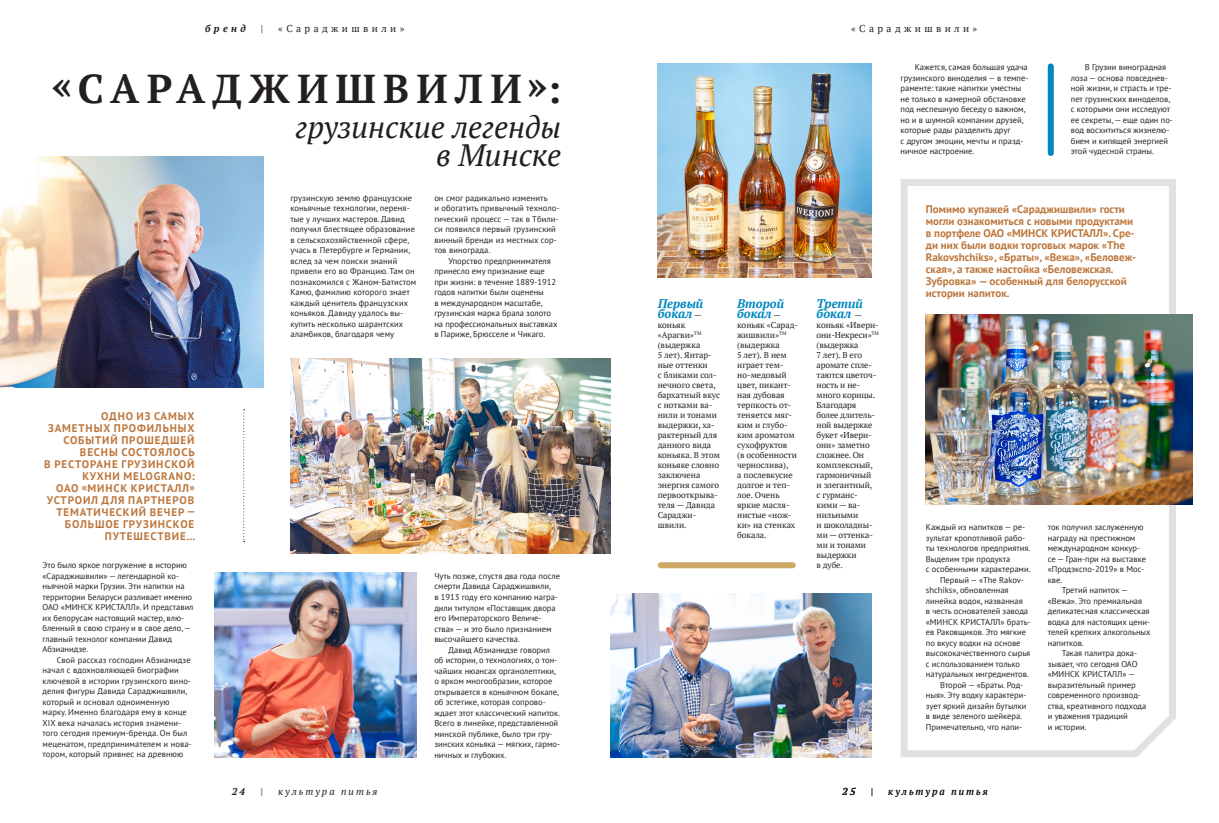
<style>
.page{position:relative;width:1219px;height:823px;background:#fff}
.page>*{position:absolute;margin:0;border:0;box-sizing:border-box;transform-origin:0 0}
.t1{font:700 40.2px "PT Serif";letter-spacing:.18em;color:#231f20}
.t2{font:italic 30.8px/28.7px "PT Serif";color:#231f20;text-align:right}
.t3{font:italic 700 12.5px/10px "PT Serif";color:#0087be}
.t4{font:700 11px/12px "PT Sans";color:#bd773d}
.t5{font:700 11px/12px "PT Sans";letter-spacing:.08em;color:#bd773d;text-align:right}
.t6{font:10px "PT Serif";letter-spacing:.34em;color:#231f20}
.t7{font:italic 10px "PT Serif";letter-spacing:.2em;color:#231f20}
.t8{font:italic 700 10px "PT Serif";letter-spacing:.34em;color:#231f20}
.t9{font:8.5px/10.5px "PT Sans";color:#231f20}
.t10{font:8.5px/10px "PT Serif";color:#231f20}
.s1{font-weight:400;font-style:normal;font-size:8.5px;color:#231f20}
</style>
<div class="page">
<svg style="left:243px;top:409px;width:2px;height:132px"></svg>
<img style="left:658px;top:63px;width:214px;height:215px">
<div style="left:661px;top:562px;width:132px;height:6px;background:#cfa766"></div>
<div style="left:1048px;top:66px;width:6px;height:87px;background:#0087be"></div>
<img style="left:0;top:156px;width:264px;height:231px">
<svg style="left:900px;top:179px;width:279px;height:578px"></svg>
<img style="left:926px;top:314px;width:266px;height:190px">
<img style="left:290px;top:358px;width:320px;height:195px">
<img style="left:214px;top:572px;width:202px;height:184px">
<img style="left:610px;top:593px;width:262px;height:163px">
<p class="t8" style="left:205px;top:22px;width:42px">бренд</p>
<p class="t6" style="left:261px;top:22px;width:4px">|</p>
<p class="t6" style="left:278px;top:22px;width:128px">«Сараджишвили»</p>
<p class="t6" style="left:851px;top:22px;width:128px">«Сараджишвили»</p>
<h1 class="t1" style="left:52px;top:62px;width:511px">«САРАДЖИШВИЛИ»:</h1>
<h2 class="t2" style="left:296px;top:112px;width:267px">грузинские легенды в Минске</h2>
<p class="t5" style="left:44px;top:410px;width:153px">ОДНО ИЗ САМЫХ<br>ЗАМЕТНЫХ ПРОФИЛЬНЫХ<br>СОБЫТИЙ ПРОШЕДШЕЙ<br>ВЕСНЫ СОСТОЯЛОСЬ<br>В РЕСТОРАНЕ ГРУЗИНСКОЙ<br>КУХНИ MELOGRANO:<br>ОАО «МИНСК КРИСТАЛЛ»<br>УСТРОИЛ ДЛЯ ПАРТНЕРОВ<br>ТЕМАТИЧЕСКИЙ ВЕЧЕР —<br>БОЛЬШОЕ ГРУЗИНСКОЕ<br>ПУТЕШЕСТВИЕ…</p>
<p class="t9" style="left:43px;top:559px;width:153px">Это было яркое погружение в историю «Сараджишвили» — легендарной ко&shy;ньячной марки Грузии. Эти напитки на территории Беларуси разливает именно ОАО «МИНСК КРИСТАЛЛ». И представил их белорусам настоящий мастер, влю&shy;бленный в свою страну и в свое дело, — главный технолог компании Давид Абзианидзе.</p>
<p class="t9" style="left:43px;top:653px;width:151px;text-indent:14px">Свой рассказ господин Абзианидзе начал с вдохновляющей биографии ключевой в истории грузинского вино&shy;делия фигуры Давида Сараджишвили, который и основал одноименную марку. Именно благодаря ему в конце XIX века началась история знамени&shy;того сегодня премиум-бренда. Он был меценатом, предпринимателем и нова&shy;тором, который привнес на древнюю</p>
<p class="t9" style="left:290px;top:192px;width:127px">грузинскую землю французские коньячные технологии, переня&shy;тые у лучших мастеров. Давид получил блестящее образование в сельскохозяйственной сфере, учась в Петербурге и Германии, вслед за чем поиски знаний привели его во Францию. Там он познакомился с Жаном-Батистом<br>Камю, фамилию которого знает каждый ценитель французских коньяков. Давиду удалось вы&shy;купить несколько шарантских аламбиков, благодаря чему</p>
<p class="t9" style="left:434px;top:192px;width:127px">он смог радикально изменить<br>и обогатить привычный техноло&shy;гический процесс — так в Тбили&shy;си появился первый грузинский винный бренди из местных сор&shy;тов винограда.</p>
<p class="t9" style="left:434px;top:255px;width:125px;text-indent:14px">Упорство предпринимателя принесло ему признание еще при жизни: в течение 1889-1912 годов напитки были оценены<br>в международном масштабе, грузинская марка брала золото на профессиональных выставках в Париже, Брюсселе и Чикаго.</p>
<p class="t8" style="left:232px;top:784px;width:15px">24</p>
<p class="t7" style="left:260px;top:784px;width:4px">|</p>
<p class="t7" style="left:278px;top:784px;width:101px">культура питья</p>
<p class="t9" style="left:434px;top:570px;width:127px">Чуть позже, спустя два года после смерти Давида Сараджишвили,<br>в 1913 году его компанию награ&shy;дили титулом «Поставщик двора его Императорского Величе&shy;ства» — и это было признанием высочайшего качества.</p>
<p class="t9" style="left:434px;top:643px;width:127px;text-indent:14px">Давид Абзианидзе говорил об истории, о технологиях, о тон&shy;чайших нюансах органолептики, о ярком многообразии, которое открывается в коньячном бокале, об эстетике, которая сопрово&shy;ждает этот классический напиток.<br>Всего в линейке, представленной минской публике, было три гру&shy;зинских коньяка — мягких, гармо&shy;ничных и глубоких.</p>
<h3 class="t3" style="left:658px;top:298px;width:47px">Первый бокал <span class="s1">—</span></h3>
<p class="t10" style="left:658px;top:319px;width:64px">коньяк «Арагви»<sup>ТМ </sup>(выдержка<br>5 лет). Янтар&shy;ные оттенки<br>с бликами сол&shy;нечного света, бархатный вкус с нотками ва&shy;нили и тонами выдержки, ха&shy;рактерный для данного вида коньяка. В этом коньяке словно заключена энергия самого первооткрыва&shy;теля — Давида<br>Сараджи&shy;швили.</p>
<h3 class="t3" style="left:737px;top:298px;width:48px">Второй бокал <span class="s1">—</span></h3>
<p class="t10" style="left:737px;top:319px;width:63px">коньяк «Сарад&shy;жишвили»<sup>ТМ </sup>(выдержка<br>5 лет). В нем играет тем&shy;но-медовый цвет, пикант&shy;ная дубовая терпкость от&shy;теняется мяг&shy;ким и глубо&shy;ким ароматом сухофруктов<br>(в особенности чернослива),<br>а послевкусие долгое и теп&shy;лое. Очень яркие масля&shy;нистые «нож&shy;ки» на стенках бокала.</p>
<h3 class="t3" style="left:817px;top:298px;width:48px">Третий бокал <span class="s1">—</span></h3>
<p class="t10" style="left:817px;top:319px;width:64px">коньяк «Ивери&shy;они-Некреси»<sup>ТМ </sup>(выдержка<br>7 лет). В его аромате спле&shy;таются цветоч&shy;ность и не&shy;много корицы.<br>Благодаря более длитель&shy;ной выдержке букет «Ивери&shy;они» заметно сложнее. Он комплексный, гармоничный<br>и элегантный,<br>с гурманс&shy;кими — ва&shy;нильными<br>и шоколадны&shy;ми — оттенка&shy;ми и тонами выдержки<br>в дубе.</p>
<p class="t9" style="left:901px;top:62px;width:129px;text-indent:14px">Кажется, самая большая удача грузинского виноделия — в темпе&shy;раменте: такие напитки уместны не только в камерной обстановке под неспешную беседу о важном, но и в шумной компании друзей, которые рады разделить друг<br>с другом эмоции, мечты и празд&shy;ничное настроение.</p>
<p class="t9" style="left:1071px;top:61px;width:104px;text-indent:14px">В Грузии виноградная лоза — основа повседнев&shy;ной жизни, и страсть и тре&shy;пет грузинских виноделов, с которыми они исследуют ее секреты, — еще один по&shy;вод восхититься жизнелю&shy;бием и кипящей энергией этой чудесной страны.</p>
<p class="t4" style="left:926px;top:203px;width:212px">Помимо купажей «Сараджишвили» гости могли ознакомиться с новыми продуктами в портфеле ОАО «МИНСК КРИСТАЛЛ». Сре&shy;ди них были водки торговых марок «The Rakovshchiks», «Браты», «Вежа», «Беловеж&shy;ская», а также настойка «Беловежская.<br>Зубровка» — особенный для белорусской истории напиток.</p>
<p class="t9" style="left:926px;top:521px;width:101px">Каждый из напитков — ре-</p>
<p class="t9" style="left:926px;top:532px;width:101px">зультат кропотливой рабо-</p>
<p class="t9" style="left:926px;top:542px;width:106px">ты технологов предприятия.</p>
<p class="t9" style="left:926px;top:553px;width:86px">Выделим три продукта</p>
<p class="t9" style="left:926px;top:563px;width:106px">с особенными характерами.</p>
<p class="t9" style="left:940px;top:574px;width:84px">Первый — «The Rakov-</p>
<p class="t9" style="left:926px;top:584px;width:84px">shchiks», обновленная</p>
<p class="t9" style="left:926px;top:595px;width:98px">линейка водок, названная</p>
<p class="t9" style="left:926px;top:605px;width:104px">в честь основателей завода</p>
<p class="t9" style="left:926px;top:616px;width:106px">«МИНСК КРИСТАЛЛ» брать-</p>
<p class="t9" style="left:926px;top:626px;width:102px">ев Раковщиков. Это мягкие</p>
<p class="t9" style="left:926px;top:637px;width:96px">по вкусу водки на основе</p>
<p class="t9" style="left:926px;top:647px;width:106px">высококачественного сырья</p>
<p class="t9" style="left:926px;top:658px;width:96px">с использованием только</p>
<p class="t9" style="left:926px;top:668px;width:104px">натуральных ингредиентов.</p>
<p class="t9" style="left:940px;top:679px;width:85px">Второй — «Браты. Род-</p>
<p class="t9" style="left:926px;top:689px;width:102px">ныя». Эту водку характери-</p>
<p class="t9" style="left:926px;top:700px;width:102px">зует яркий дизайн бутылки</p>
<p class="t9" style="left:926px;top:710px;width:98px">в виде зеленого шейкера.</p>
<p class="t9" style="left:926px;top:721px;width:98px">Примечательно, что напи-</p>
<p class="t9" style="left:1048px;top:521px;width:97px">ток получил заслуженную</p>
<p class="t9" style="left:1048px;top:532px;width:89px">награду на престижном</p>
<p class="t9" style="left:1048px;top:542px;width:94px">международном конкур-</p>
<p class="t9" style="left:1048px;top:553px;width:100px">се — Гран-при на выставке</p>
<p class="t9" style="left:1048px;top:563px;width:97px">«Продэкспо-2019» в Мос-</p>
<p class="t9" style="left:1048px;top:574px;width:16px">кве.</p>
<p class="t9" style="left:1062px;top:584px;width:68px">Третий напиток —</p>
<p class="t9" style="left:1048px;top:595px;width:96px">«Вежа». Это премиальная</p>
<p class="t9" style="left:1048px;top:605px;width:103px">деликатесная классическая</p>
<p class="t9" style="left:1048px;top:616px;width:104px">водка для настоящих цени-</p>
<p class="t9" style="left:1048px;top:626px;width:104px">телей крепких алкогольных</p>
<p class="t9" style="left:1048px;top:637px;width:37px">напитков.</p>
<p class="t9" style="left:1062px;top:647px;width:77px">Такая палитра дока-</p>
<p class="t9" style="left:1048px;top:658px;width:91px">зывает, что сегодня ОАО</p>
<p class="t9" style="left:1048px;top:668px;width:89px">«МИНСК КРИСТАЛЛ» —</p>
<p class="t9" style="left:1048px;top:679px;width:89px">выразительный пример</p>
<p class="t9" style="left:1048px;top:689px;width:95px">современного производ-</p>
<p class="t9" style="left:1048px;top:700px;width:100px">ства, креативного подхода</p>
<p class="t9" style="left:1048px;top:710px;width:81px">и уважения традиций</p>
<p class="t9" style="left:1048px;top:721px;width:40px">и истории.</p>
<p class="t8" style="left:842px;top:784px;width:15px">25</p>
<p class="t7" style="left:871px;top:784px;width:4px">|</p>
<p class="t7" style="left:888px;top:784px;width:101px">культура питья</p>
</div>
